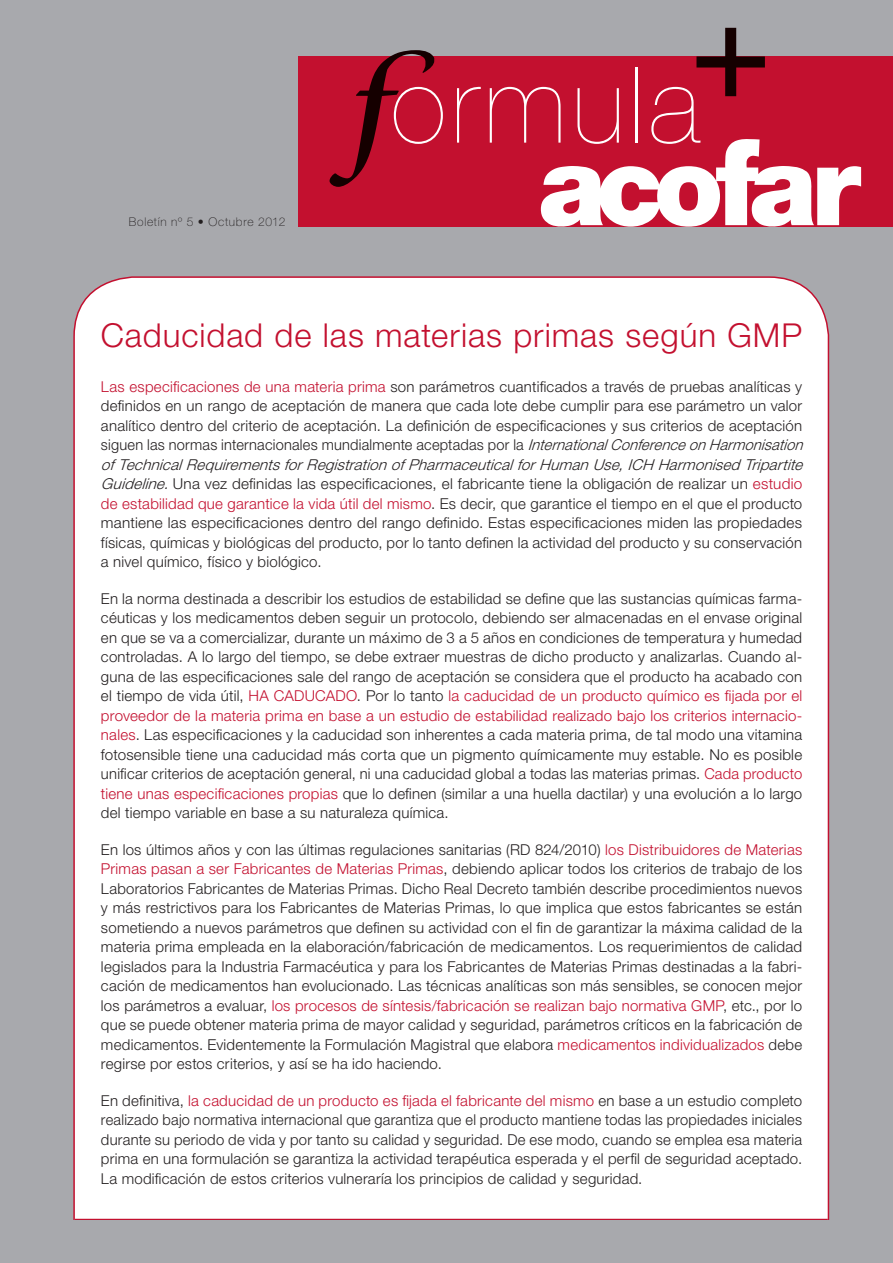
<style>
.page{position:relative;width:893px;height:1263px;background:#fff}
.page>*{position:absolute;margin:0;border:0;box-sizing:border-box;transform-origin:0 0}
.Texto_sin_margen{font:300 33px "Helvetica Neue LT Std";letter-spacing:.03em;color:#c3102f}
.Texto_noticias{font:300 15px/19.5px "Helvetica Neue LT Std";letter-spacing:.015em;color:#231f20;text-align:justify}
.Fecha_Boletin{font:100 12px "Helvetica Neue LT Std";letter-spacing:.06em;color:#231f20}
.s1{color:#c3102f}
.s2{font-style:italic}
</style>
<div class="page">
<div style="left:1px;top:0;width:892px;height:1263px;background:#a8a9ad"></div>
<div style="left:73px;top:276px;width:756px;height:944px;background:#fff"></div>
<hr style="left:75px;top:1219px;width:753px;height:1px;background:#c3102f">
<div style="left:298px;top:56px;width:595px;height:171px;background:#c3102f"></div>
<svg style="left:457px;top:86px;width:24px;height:57px"></svg>
<svg style="left:330px;top:50px;width:113px;height:137px"></svg>
<svg style="left:490px;top:28px;width:371px;height:199px"></svg>
<p class="Fecha_Boletin" style="left:129px;top:215px;width:158px">Boletín nº 5 • Octubre 2012</p>
<p class="Texto_sin_margen" style="left:101px;top:315px;width:703px">Caducidad de las materias primas según GMP</p>
<p class="Texto_noticias" style="left:101px;top:376px;width:708px;text-align:left"><span class="s1">Las especificaciones de una materia prima</span> son parámetros cuantificados a través de pruebas analíticas y definidos en un rango de aceptación de manera que cada lote debe cumplir para ese parámetro un valor analítico dentro del criterio de aceptación. La definición de especificaciones y sus criterios de aceptación siguen las normas internacionales mundialmente aceptadas por la <span class="s2">InternationalConferenceonHarmonisation ofTechnicalRequirementsforRegistrationofPharmaceuticalforHumanUse,ICH HarmonisedTripartite Guideline.</span>Una vez definidas las especificaciones, el fabricante tiene la obligación de realizar un <span class="s1">estudio de estabilidad que garantice la vida útil del mismo</span>. Es decir, que garantice el tiempo en el que el producto mantiene las especificaciones dentro del rango definido. Estas especificaciones miden las propiedades físicas, químicas y biológicas del producto, por lo tanto definen la actividad del producto y su conservación a nivel químico, físico y biológico.</p>
<p class="Texto_noticias" style="left:101px;top:588px;width:703px">En la norma destinada a describir los estudios de estabilidad se define que las sustancias químicas farma&shy;céuticas y los medicamentos deben seguir un protocolo, debiendo ser almacenadas en el envase original en que se va a comercializar, durante un máximo de 3 a 5 años en condiciones de temperatura y humedad controladas. A lo largo del tiempo, se debe extraer muestras de dicho producto y analizarlas. Cuando al&shy;guna de las especificaciones sale del rango de aceptación se considera que el producto ha acabado con el tiempo de vida útil, <span class="s1">HA CADUCADO</span>. Por lo tanto <span class="s1">la caducidad de un producto químico es fijada por el proveedor de la materia prima en base a un estudio de estabilidad realizado bajo los criterios internacio&shy;nales</span>. Las especificaciones y la caducidad son inherentes a cada materia prima, de tal modo una vitamina fotosensible tiene una caducidad más corta que un pigmento químicamente muy estable. No es posible unificar criterios de aceptación general, ni una caducidad global a todas las materias primas. <span class="s1">Cada producto tiene unas especificaciones propias</span> que lo definen (similar a una huella dactilar) y una evolución a lo largo del tiempo variable en base a su naturaleza química.</p>
<p class="Texto_noticias" style="left:101px;top:839px;width:703px">En los últimos años y con las últimas regulaciones sanitarias (RD 824/2010) <span class="s1">los Distribuidores de Materias Primas pasan a ser Fabricantes de Materias Primas</span>, debiendo aplicar todos los criterios de trabajo de los Laboratorios Fabricantes de Materias Primas. Dicho Real Decreto también describe procedimientos nuevos y más restrictivos para los Fabricantes de Materias Primas, lo que implica que estos fabricantes se están sometiendo a nuevos parámetros que definen su actividad con el fin de garantizar la máxima calidad de la materia prima empleada en la elaboración/fabricación de medicamentos. Los requerimientos de calidad legislados para la Industria Farmacéutica y para los Fabricantes de Materias Primas destinadas a la fabri&shy;cación de medicamentos han evolucionado. Las técnicas analíticas son más sensibles, se conocen mejor los parámetros a evaluar, <span class="s1">los procesos de síntesis/fabricación se realizan bajo normativa GMP</span>, etc., por lo que se puede obtener materia prima de mayor calidad y seguridad, parámetros críticos en la fabricación de medicamentos. Evidentemente la Formulación Magistral que elabora <span class="s1">medicamentos individualizados</span> debe regirse por estos criterios, y así se ha ido haciendo.</p>
<p class="Texto_noticias" style="left:101px;top:1090px;width:703px">En definitiva, <span class="s1">la caducidad de un producto es fijada el fabricante del mismo</span> en base a un estudio completo realizado bajo normativa internacional que garantiza que el producto mantiene todas las propiedades iniciales durante su periodo de vida y por tanto su calidad y seguridad. De ese modo, cuando se emplea esa materia prima en una formulación se garantiza la actividad terapéutica esperada y el perfil de seguridad aceptado.<br>La modificación de estos criterios vulneraría los principios de calidad y seguridad.</p>
</div>
